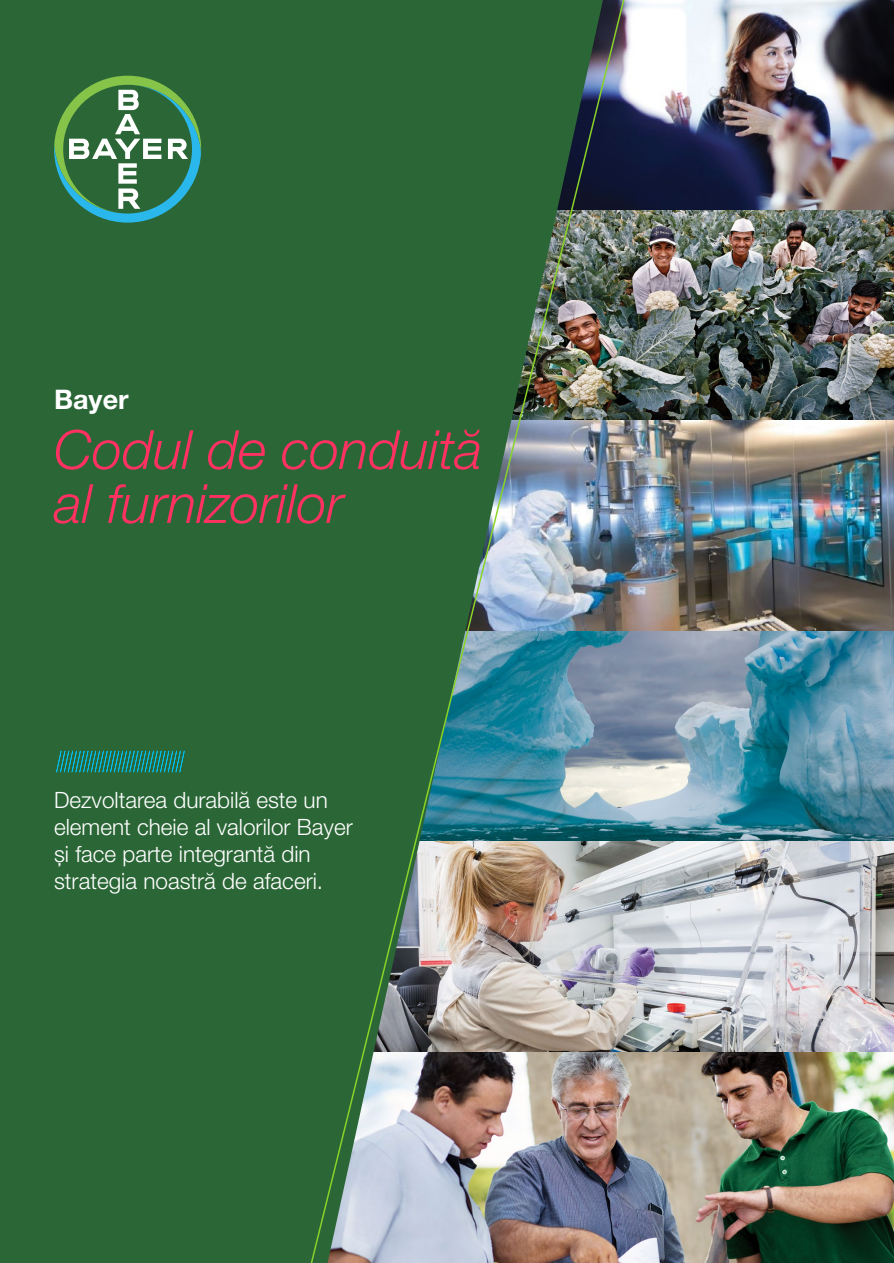
<style>
.page{position:relative;width:894px;height:1263px;background:#fff}
.page>*{position:absolute;margin:0;border:0;box-sizing:border-box;transform-origin:0 0}
.t1{font:italic 300 54px/54px "Helvetica Neue LT Pro";color:#ff3162}
.t2{font:700 27px "Helvetica Neue LT Pro";color:#fff}
.t3{font:300 22.5px/27px "Helvetica Neue LT Pro";color:#fff}
</style>
<div class="page">
<img style="left:628px;top:0;width:265px;height:210px">
<img style="left:628px;top:210px;width:265px;height:211px">
<img style="left:628px;top:421px;width:265px;height:210px">
<img style="left:628px;top:631px;width:265px;height:211px">
<img style="left:628px;top:842px;width:265px;height:210px">
<img style="left:628px;top:1052px;width:265px;height:211px">
<div style="left:0;top:0;width:306px;height:1263px;background:#2b6636"></div>
<img style="left:306px;top:0;width:322px;height:1263px">
<svg style="left:54px;top:76px;width:147px;height:147px;background:#4a865d"></svg>
<svg style="left:54px;top:751px;width:130px;height:21px;background:#1c8272"></svg>
<p class="t2" style="left:54px;top:382px;width:76px">Bayer</p>
<h1 class="t1" style="left:54px;top:422px;width:430px">Codul de conduită al furnizorilor</h1>
<p class="t3" style="left:54px;top:786px;width:300px">Dezvoltarea durabilă este un element cheie al valorilor Bayer și face parte integrantă din strategia noastră de afaceri.</p>
</div>
